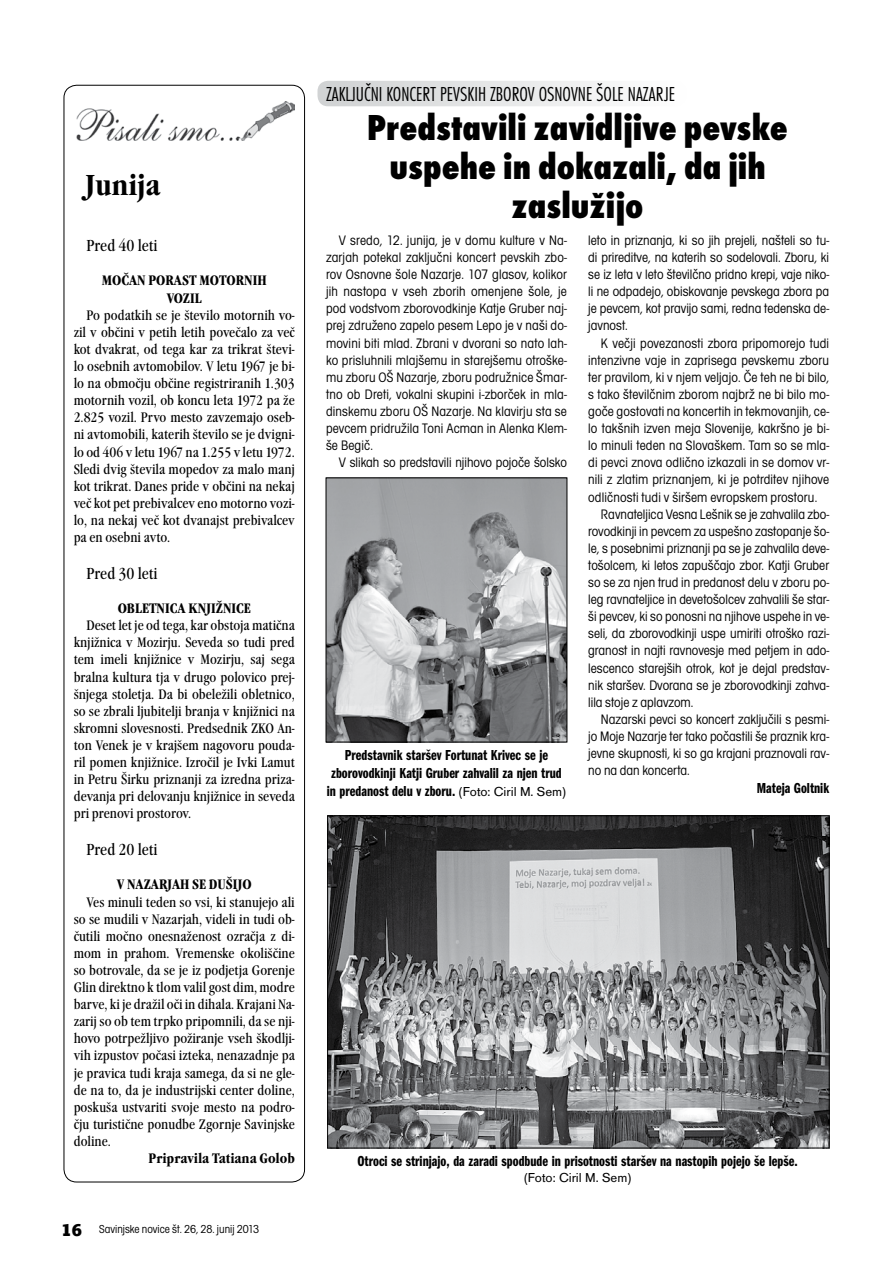
<style>
.page{position:relative;width:893px;height:1263px;background:#fff}
.page>*{position:absolute;margin:0;border:0;box-sizing:border-box;transform-origin:0 0}
.t1{font:37.5px/39px "Futura TEE Extr Bold Cond";color:#000;text-align:center}
.t2{font:700 condensed 30px "Garamond Itc TEE";color:#000}
.t3{font:21px "Futura TEE Ligh Cond";color:#000}
.t4{font:condensed 16.5px "Garamond Itc TEE";color:#000}
.t5{font:15px/18px "Franklin Got Itc TEE Demi Comp";color:#000;text-align:center}
.t6{font:condensed 14.25px/17.1px "Avant Gar Got Itc TEE";color:#000;text-align:justify}
.t7{font:condensed 14.25px/17.1px "Garamond Itc TEE";color:#000;text-align:justify}
.t8{font:700 condensed 14.25px/17.1px "Garamond Itc TEE";color:#000;text-align:center}
.t9{font:13.5px "Accius TEE";color:#000}
.t10{font:condensed 12px "Avant Gar Got Itc TEE";color:#000}
.s1{font-family:"Skoda Sans";font-weight:900;font-stretch:normal;font-size:18px}
.s2{font-family:"Accius TEE";font-size:13.5px}
</style>
<div class="page">
<div style="left:317px;top:81px;width:370px;height:25px;background:linear-gradient(to right,#cfd1d2,#fff);border-radius:10px"></div>
<img style="left:76px;top:101px;width:218px;height:39px">
<img style="left:329px;top:817px;width:498px;height:329px">
<img style="left:328px;top:480px;width:237px;height:260px">
<h2 class="t2" style="left:85px;top:167px;width:77px">Junija</h2>
<p class="t4" style="left:86px;top:236px;width:73px">Pred 40 leti</p>
<p class="t8" style="left:102px;top:272px;width:166px">MOČAN PORAST MOTORNIH<br>VOZIL</p>
<p class="t7" style="left:74px;top:307px;width:223px;text-indent:13px">Po podatkih se je število motornih vo&shy;zil v občini v petih letih povečalo za več kot dvakrat, od tega kar za trikrat števi&shy;lo osebnih avtomobilov. V letu 1967 je bi&shy;lo na območju občine registriranih 1.303 motornih vozil, ob koncu leta 1972 pa že 2.825 vozil. Prvo mesto zavzemajo oseb&shy;ni avtomobili, katerih število se je dvigni&shy;lo od 406 v letu 1967 na 1.255 v letu 1972.<br>Sledi dvig števila mopedov za malo manj kot trikrat. Danes pride v občini na nekaj več kot pet prebivalcev eno motorno vozi&shy;lo, na nekaj več kot dvanajst prebivalcev pa en osebni avto.</p>
<p class="t4" style="left:86px;top:564px;width:73px">Pred 30 leti</p>
<p class="t8" style="left:118px;top:600px;width:135px">OBLETNICA KNJIŽNICE</p>
<p class="t7" style="left:74px;top:617px;width:223px;text-indent:13px">Deset let je od tega, kar obstoja matična knjižnica v Mozirju. Seveda so tudi pred tem imeli knjižnice v Mozirju, saj sega bralna kultura tja v drugo polovico prej&shy;šnjega stoletja. Da bi obeležili obletnico, so se zbrali ljubitelji branja v knjižnici na skromni slovesnosti. Predsednik ZKO An&shy;ton Venek je v krajšem nagovoru pouda&shy;ril pomen knjižnice. Izročil je Ivki Lamut in Petru Širku priznanji za izredna priza&shy;devanja pri delovanju knjižnice in seveda pri prenovi prostorov.</p>
<p class="t4" style="left:86px;top:840px;width:73px">Pred 20 leti</p>
<p class="t8" style="left:117px;top:876px;width:136px">V NAZARJAH SE DUŠIJO</p>
<p class="t7" style="left:74px;top:893px;width:223px;text-indent:13px">Ves minuli teden so vsi, ki stanujejo ali so se mudili v Nazarjah, videli in tudi ob&shy;čutili močno onesnaženost ozračja z di&shy;mom in prahom. Vremenske okoliščine so botrovale, da se je iz podjetja Gorenje Glin direktno k tlom valil gost dim, modre barve, ki je dražil oči in dihala. Krajani Na&shy;zarij so ob tem trpko pripomnili, da se nji&shy;hovo potrpežljivo požiranje vseh škodlji&shy;vih izpustov počasi izteka, nenazadnje pa je pravica tudi kraja samega, da si ne gle&shy;de na to, da je industrijski center doline, poskuša ustvariti svoje mesto na podro&shy;čju turistične ponudbe Zgornje Savinjske doline.</p>
<p class="t8" style="left:149px;top:1150px;width:148px">Pripravila Tatiana Golob</p>
<p class="t10" style="left:62px;top:1222px;width:199px"><span class="s1">16</span> Savinjske novice št. 26, 28. junij 2013</p>
<h3 class="t3" style="left:326px;top:82px;width:351px">ZAKLJUČNI KONCERT PEVSKIH ZBOROV OSNOVNE ŠOLE NAZARJE</h3>
<h1 class="t1" style="left:367px;top:108px;width:422px">Predstavili zavidljive pevske uspehe in dokazali, da jih zaslužijo</h1>
<p class="t6" style="left:326px;top:232px;width:242px;text-indent:13px">V sredo, 12. junija, je v domu kulture v Na&shy;zarjah potekal zaključni koncert pevskih zbo&shy;rov Osnovne šole Nazarje. 107 glasov, kolikor jih nastopa v vseh zborih omenjene šole, je pod vodstvom zborovodkinje Katje Gruber naj&shy;prej združeno zapelo pesem Lepo je v naši do&shy;movini biti mlad. Zbrani v dvorani so nato lah&shy;ko prisluhnili mlajšemu in starejšemu otroške&shy;mu zboru OŠ Nazarje, zboru podružnice Šmar&shy;tno ob Dreti, vokalni skupini i-zborček in mla&shy;dinskemu zboru OŠ Nazarje. Na klavirju sta se pevcem pridružila Toni Acman in Alenka Klem&shy;še Begič.</p>
<p class="t6" style="left:339px;top:454px;width:230px">V slikah so predstavili njihovo pojoče šolsko</p>
<p class="t5" style="left:327px;top:746px;width:241px">Predstavnik staršev Fortunat Krivec se je zborovodkinji Katji Gruber zahvalil za njen trud in predanost delu v zboru. <span class="s2">(Foto: Ciril M. Sem)</span></p>
<p class="t6" style="left:588px;top:232px;width:242px">leto in priznanja, ki so jih prejeli, našteli so tu&shy;di prireditve, na katerih so sodelovali. Zboru, ki se iz leta v leto številčno pridno krepi, vaje niko&shy;li ne odpadejo, obiskovanje pevskega zbora pa je pevcem, kot pravijo sami, redna tedenska de&shy;javnost.</p>
<p class="t6" style="left:601px;top:334px;width:230px">K večji povezanosti zbora pripomorejo tudi</p>
<p class="t6" style="left:588px;top:352px;width:242px">intenzivne vaje in zaprisega pevskemu zboru</p>
<p class="t6" style="left:588px;top:369px;width:242px">ter pravilom, ki v njem veljajo. Če teh ne bi bilo,</p>
<p class="t6" style="left:588px;top:386px;width:242px">s tako številčnim zborom najbrž ne bi bilo mo-</p>
<p class="t6" style="left:588px;top:403px;width:242px">goče gostovati na koncertih in tekmovanjih, ce-</p>
<p class="t6" style="left:588px;top:420px;width:242px">lo takšnih izven meja Slovenije, kakršno je bi-</p>
<p class="t6" style="left:588px;top:437px;width:242px">lo minuli teden na Slovaškem. Tam so se mla-</p>
<p class="t6" style="left:588px;top:454px;width:242px">di pevci znova odlično izkazali in se domov vr-</p>
<p class="t6" style="left:588px;top:471px;width:242px">nili z zlatim priznanjem, ki je potrditev njihove</p>
<p class="t6" style="left:588px;top:488px;width:230px">odličnosti tudi v širšem evropskem prostoru.</p>
<p class="t6" style="left:601px;top:505px;width:230px">Ravnateljica Vesna Lešnik se je zahvalila zbo-</p>
<p class="t6" style="left:588px;top:523px;width:242px">rovodkinji in pevcem za uspešno zastopanje šo-</p>
<p class="t6" style="left:588px;top:540px;width:242px">le, s posebnimi priznanji pa se je zahvalila deve-</p>
<p class="t6" style="left:588px;top:557px;width:242px">tošolcem, ki letos zapuščajo zbor. Katji Gruber</p>
<p class="t6" style="left:588px;top:574px;width:242px">so se za njen trud in predanost delu v zboru po-</p>
<p class="t6" style="left:588px;top:591px;width:242px">leg ravnateljice in devetošolcev zahvalili še star-</p>
<p class="t6" style="left:588px;top:608px;width:242px">ši pevcev, ki so ponosni na njihove uspehe in ve-</p>
<p class="t6" style="left:588px;top:625px;width:242px">seli, da zborovodkinji uspe umiriti otroško razi-</p>
<p class="t6" style="left:588px;top:642px;width:242px">granost in najti ravnovesje med petjem in ado-</p>
<p class="t6" style="left:588px;top:659px;width:242px">lescenco starejših otrok, kot je dejal predstav-</p>
<p class="t6" style="left:588px;top:676px;width:242px">nik staršev. Dvorana se je zborovodkinji zahva-</p>
<p class="t6" style="left:588px;top:694px;width:107px">lila stoje z aplavzom.</p>
<p class="t6" style="left:601px;top:711px;width:230px">Nazarski pevci so koncert zaključili s pesmi-</p>
<p class="t6" style="left:588px;top:728px;width:242px">jo Moje Nazarje ter tako počastili še praznik kra-</p>
<p class="t6" style="left:588px;top:745px;width:242px">jevne skupnosti, ki so ga krajani praznovali rav-</p>
<p class="t6" style="left:588px;top:762px;width:103px">no na dan koncerta.</p>
<p class="t5" style="left:757px;top:779px;width:74px">Mateja Goltnik</p>
<p class="t5" style="left:357px;top:1152px;width:442px">Otroci se strinjajo, da zaradi spodbude in prisotnosti staršev na nastopih pojejo še lepše.</p>
<p class="t9" style="left:524px;top:1170px;width:109px">(Foto: Ciril M. Sem)</p>
</div>
